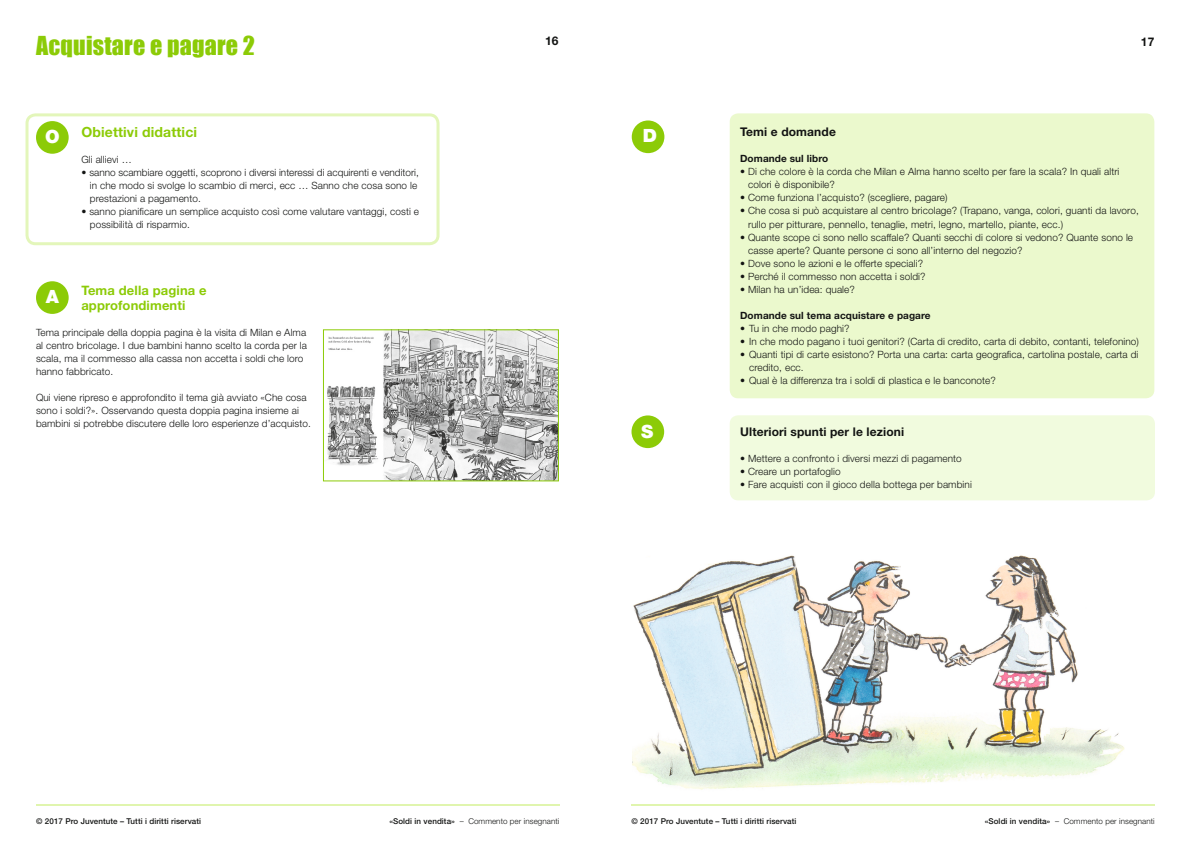
<style>
.page{position:relative;width:1191px;height:842px;background:#fff}
.page>*{position:absolute;margin:0;border:0;box-sizing:border-box;transform-origin:0 0}
.t1{font:24px "Impact";letter-spacing:.01em;color:#8ccb07}
.t2{font:900 18.3px "Helvetica Neue LT";color:#fff}
.t3{font:700 14px "Helvetica Neue";letter-spacing:.01em;color:#8ccb07}
.t4{font:700 13px/15px "Helvetica Neue";letter-spacing:.01em;color:#8ccb07}
.t5{font:700 12px "Helvetica Neue";letter-spacing:.01em;color:#131413}
.t6{font:300 10px/13px "Helvetica Neue";letter-spacing:.01em;color:#131413}
.t7{font:700 10px "Helvetica Neue";letter-spacing:.01em;color:#131413}
.t8{font:500 8px "Helvetica Neue";letter-spacing:.01em;color:#131413}
.t9{font:300 8px "Helvetica Neue";letter-spacing:.01em;color:#131413}
.s1{font-weight:500}
</style>
<div class="page">
<div style="left:729px;top:113px;width:425px;height:285px;background:#ebf9cd;border-radius:9px"></div>
<div style="left:632px;top:120px;width:32px;height:33px;background:#8ccb07;border-radius:50%"></div>
<div style="left:631px;top:415px;width:33px;height:33px;background:#8ccb07;border-radius:50%"></div>
<div style="left:26px;top:113px;width:413px;height:132px;border:3px solid #e3f6ba;border-radius:9px"></div>
<div style="left:729px;top:415px;width:426px;height:85px;background:#f1fbde;border-radius:9px"></div>
<img style="left:327px;top:332px;width:229px;height:147px">
<img style="left:632px;top:555px;width:492px;height:235px">
<hr style="left:36px;top:805px;width:523px;height:1px;background:#e0f5ae">
<hr style="left:631px;top:805px;width:523px;height:1px;background:#e0f5ae">
<div style="left:36px;top:281px;width:33px;height:33px;background:#8ccb07;border-radius:50%"></div>
<div style="left:36px;top:121px;width:33px;height:33px;background:#8ccb07;border-radius:50%"></div>
<h1 class="t1" style="left:36px;top:27px;width:220px">Acquistare e pagare 2</h1>
<h2 class="t2" style="left:45px;top:126px;width:16px">O</h2>
<h3 class="t3" style="left:81px;top:124px;width:117px">Obiettivi didattici</h3>
<p class="t6" style="left:81px;top:153px;width:52px">Gli allievi …</p>
<p class="t6" style="left:90px;top:166px;width:330px;text-indent:-8px">• sanno scambiare oggetti, scoprono i diversi interessi di acquirenti e venditori, in che modo si svolge lo scambio di merci, ecc … Sanno che cosa sono le prestazioni a pagamento.</p>
<p class="t6" style="left:90px;top:205px;width:331px;text-indent:-8px">• sanno pianificare un semplice acquisto così come valutare vantaggi, costi e possibilità di risparmio.</p>
<h3 class="t4" style="left:81px;top:283px;width:127px">Tema della pagina e approfondimenti</h3>
<p class="t6" style="left:36px;top:326px;width:272px">Tema principale della doppia pagina è la visita di Milan e Alma al centro bricolage. I due bambini hanno scelto la corda per la scala, ma il commesso alla cassa non accetta i soldi che loro hanno fabbricato.</p>
<p class="t6" style="left:36px;top:391px;width:276px">Qui viene ripreso e approfondito il tema già avviato «Che cosa sono i soldi?». Osservando questa doppia pagina insieme ai bambini si potrebbe discutere delle loro esperienze d’acquisto.</p>
<h2 class="t2" style="left:46px;top:286px;width:15px">A</h2>
<p class="t5" style="left:545px;top:34px;width:15px">16</p>
<h2 class="t2" style="left:642px;top:125px;width:16px">D</h2>
<h2 class="t2" style="left:641px;top:421px;width:14px">S</h2>
<p class="t5" style="left:1140px;top:34px;width:15px">17</p>
<p class="t5" style="left:740px;top:125px;width:97px">Temi e domande</p>
<p class="t7" style="left:740px;top:153px;width:90px">Domande sul libro</p>
<p class="t6" style="left:748px;top:165px;width:373px;text-indent:-8px">• Di che colore è la corda che Milan e Alma hanno scelto per fare la scala? In quali altri colori è disponibile?</p>
<p class="t6" style="left:740px;top:191px;width:209px">• Come funziona l’acquisto? (scegliere, pagare)</p>
<p class="t6" style="left:748px;top:204px;width:392px;text-indent:-8px">• Che cosa si può acquistare al centro bricolage? (Trapano, vanga, colori, guanti da lavoro, rullo per pitturare, pennello, tenaglie, metri, legno, martello, piante, ecc.)</p>
<p class="t6" style="left:748px;top:230px;width:386px;text-indent:-8px">• Quante scope ci sono nello scaffale? Quanti secchi di colore si vedono? Quante sono le casse aperte? Quante persone ci sono all’interno del negozio?</p>
<p class="t6" style="left:740px;top:256px;width:184px">• Dove sono le azioni e le offerte speciali?</p>
<p class="t6" style="left:740px;top:269px;width:187px">• Perché il commesso non accetta i soldi?</p>
<p class="t6" style="left:740px;top:282px;width:116px">• Milan ha un’idea: quale?</p>
<p class="t7" style="left:740px;top:309px;width:192px">Domande sul tema acquistare e pagare</p>
<p class="t6" style="left:740px;top:321px;width:111px">• Tu in che modo paghi?</p>
<p class="t6" style="left:740px;top:334px;width:400px">• In che modo pagano i tuoi genitori? (Carta di credito, carta di debito, contanti, telefonino)</p>
<p class="t6" style="left:749px;top:347px;width:391px;text-indent:-9px">• Quanti tipi di carte esistono? Porta una carta: carta geografica, cartolina postale, carta di credito, ecc.</p>
<p class="t6" style="left:740px;top:373px;width:257px">• Qual è la differenza tra i soldi di plastica e le banconote?</p>
<p class="t5" style="left:740px;top:424px;width:165px">Ulteriori spunti per le lezioni</p>
<p class="t6" style="left:740px;top:451px;width:223px">• Mettere a confronto i diversi mezzi di pagamento</p>
<p class="t6" style="left:740px;top:464px;width:102px">• Creare un portafoglio</p>
<p class="t6" style="left:740px;top:477px;width:233px">• Fare acquisti con il gioco della bottega per bambini</p>
<p class="t8" style="left:36px;top:816px;width:166px">© 2017 Pro Juventute – Tutti i diritti riservati</p>
<p class="t9" style="left:389px;top:816px;width:171px"><span class="s1">«Soldi in vendita»</span> – Commento per insegnanti</p>
<p class="t8" style="left:631px;top:816px;width:166px">© 2017 Pro Juventute – Tutti i diritti riservati</p>
<p class="t9" style="left:984px;top:816px;width:171px"><span class="s1">«Soldi in vendita»</span> – Commento per insegnanti</p>
</div>
